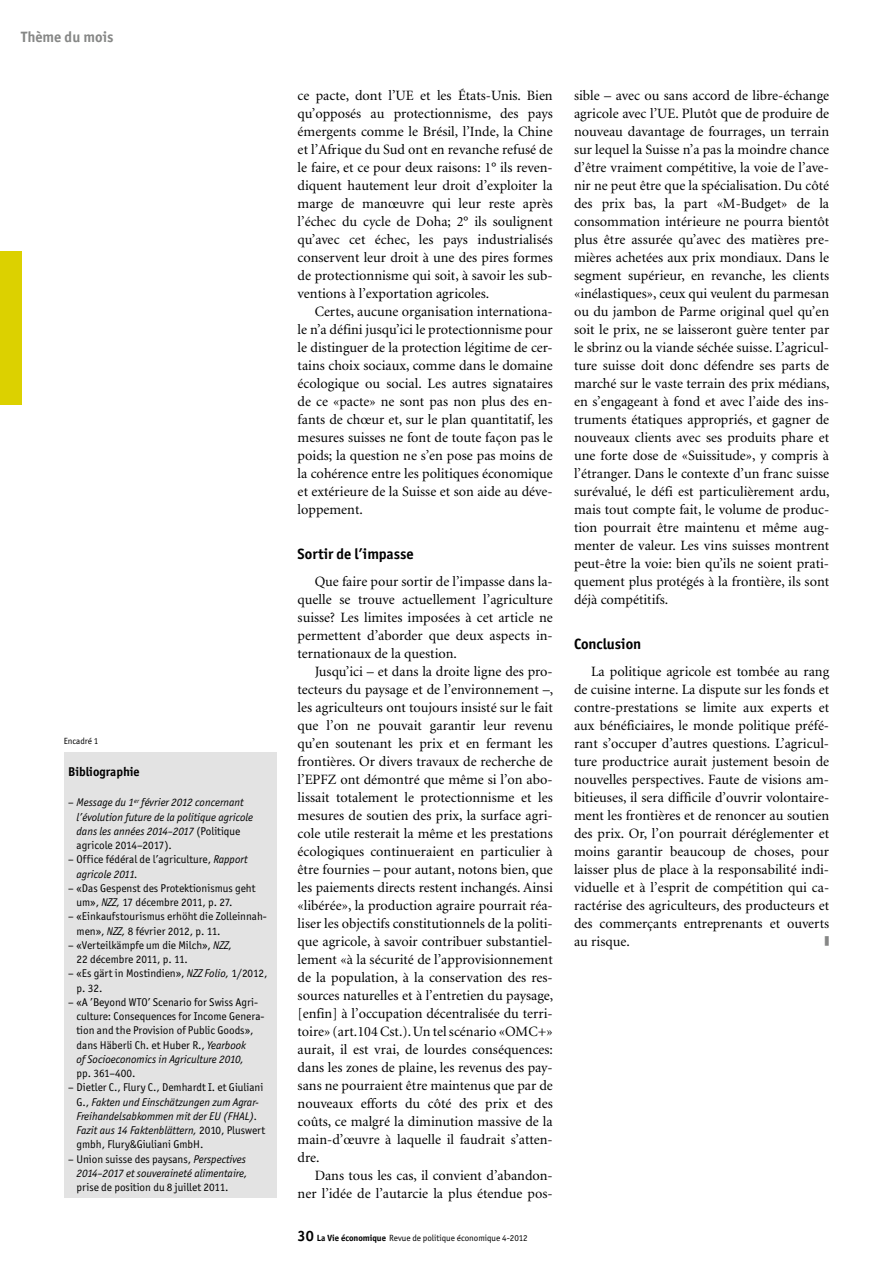
<style>
.page{position:relative;width:893px;height:1263px;background:#fff}
.page>*{position:absolute;margin:0;border:0;box-sizing:border-box;transform-origin:0 0}
.t1{font:700 15px "Officina San ITC";color:#000}
.t2{font:700 15px "Officina San ITC";color:#868786}
.t3{font:14.25px/18px "Minion";color:#000;text-align:justify}
.t4{font:700 12.75px "Officina San ITC";color:#000}
.t5{font:12px "Universal Newswith Comm Pi";color:#868786;scale:.4 1}
.t6{font:11.25px/14.2px "Officina San ITC";color:#000}
.t7{font:italic 11.25px/14.2px "Officina San ITC";color:#000}
.t8{font:9px "Officina San ITC";color:#000}
.s1{font-style:normal}
.s2{font-style:italic}
.s3{font-weight:700;font-size:15px}
.s4{font-weight:700}
</style>
<div class="page">
<div style="left:0;top:252px;width:21px;height:153px;background:#dcd100"></div>
<div style="left:64px;top:752px;width:212px;height:445px;background:#e3e3e3"></div>
<p class="t2" style="left:21px;top:27px;width:94px">Thème du mois</p>
<p class="t8" style="left:64px;top:736px;width:36px">Encadré 1</p>
<p class="t4" style="left:68px;top:763px;width:73px">Bibliographie</p>
<p class="t7" style="left:77px;top:795px;width:178px;text-indent:-9px"><span class="s1">–</span> Message du 1<sup>er</sup> février 2012 concernant l’évolution future de la politique agricole dans les années 2014–2017 <span class="s1">(Politique agricole 2014–2017).</span></p>
<p class="t6" style="left:77px;top:852px;width:173px;text-indent:-9px">– Office fédéral de l’agriculture, <span class="s2">Rapport agricole 2011.</span></p>
<p class="t6" style="left:77px;top:881px;width:180px;text-indent:-9px">– «Das Gespenst des Protektionismus geht um», <span class="s2">NZZ,</span> 17 décembre 2011, p. 27.</p>
<p class="t6" style="left:77px;top:909px;width:192px;text-indent:-9px">– «Einkaufstourismus erhöht die Zolleinnah&shy;men», <span class="s2">NZZ,</span> 8 février 2012, p. 11.</p>
<p class="t6" style="left:77px;top:938px;width:157px;text-indent:-9px">– «Verteilkämpfe um die Milch», <span class="s2">NZZ,<br></span>22 décembre 2011, p. 11.</p>
<p class="t6" style="left:77px;top:966px;width:192px;text-indent:-9px">– «Es gärt in Mostindien», <span class="s2">NZZ Folio,</span> 1/2012, p. 32.</p>
<p class="t6" style="left:77px;top:995px;width:189px;text-indent:-9px">– «A ’Beyond WTO’ Scenario for Swiss Agri&shy;culture: Consequences for Income Genera&shy;tion and the Provision of Public Goods», dans Häberli Ch. et Huber R., <span class="s2">Yearbook<br>of Socioeconomics in Agriculture 2010,</span></p>
<p class="t6" style="left:77px;top:1066px;width:60px">pp. 361–400.</p>
<p class="t7" style="left:77px;top:1080px;width:190px;text-indent:-9px"><span class="s1">– Dietler C., Flury C., Demhardt I. et Giuliani G.,</span> Fakten und Einschätzungen zum Agrar-Freihandelsabkommen mit der EU (FHAL).<br>Fazit aus 14 Faktenblättern, <span class="s1">2010, Pluswert gmbh, Flury&amp;Giuliani GmbH.</span></p>
<p class="t7" style="left:68px;top:1152px;width:181px;text-align:right"><span class="s1">– Union suisse des paysans,</span> Perspectives<br>2014–2017 et souveraineté alimentaire,</p>
<p class="t6" style="left:77px;top:1180px;width:153px">prise de position du 8 juillet 2011.</p>
<p class="t3" style="left:298px;top:86px;width:257px">ce pacte, dont l’UE et les États-Unis. Bien qu’opposés au protectionnisme, des pays émergents comme le Brésil, l’Inde, la Chine et l’Afrique du Sud ont en revanche refusé de le faire, et ce pour deux raisons: 1° ils reven&shy;diquent hautement leur droit d’exploiter la marge de manœuvre qui leur reste après l’échec du cycle de Doha; 2° ils soulignent qu’avec cet échec, les pays industrialisés conservent leur droit à une des pires formes de protectionnisme qui soit, à savoir les sub&shy;ventions à l’exportation agricoles.</p>
<p class="t3" style="left:298px;top:302px;width:257px;text-indent:17px">Certes, aucune organisation internationa&shy;le n’a défini jusqu’ici le protectionnisme pour le distinguer de la protection légitime de cer&shy;tains choix sociaux, comme dans le domaine écologique ou social. Les autres signataires de ce «pacte» ne sont pas non plus des en&shy;fants de chœur et, sur le plan quantitatif, les mesures suisses ne font de toute façon pas le poids; la question ne s’en pose pas moins de la cohérence entre les politiques économique et extérieure de la Suisse et son aide au déve&shy;loppement.</p>
<p class="t1" style="left:298px;top:544px;width:118px">Sortir de l’impasse</p>
<p class="t3" style="left:298px;top:572px;width:257px;text-indent:17px">Que faire pour sortir de l’impasse dans la&shy;quelle se trouve actuellement l’agriculture suisse? Les limites imposées à cet article ne permettent d’aborder que deux aspects in&shy;ternationaux de la question.</p>
<p class="t3" style="left:298px;top:662px;width:257px;text-indent:17px">Jusqu’ici – et dans la droite ligne des pro&shy;tecteurs du paysage et de l’environnement –, les agriculteurs ont toujours insisté sur le fait que l’on ne pouvait garantir leur revenu qu’en soutenant les prix et en fermant les frontières. Or divers travaux de recherche de l’EPFZ ont démontré que même si l’on abo&shy;lissait totalement le protectionnisme et les mesures de soutien des prix, la surface agri&shy;cole utile resterait la même et les prestations écologiques continueraient en particulier à être fournies – pour autant, notons bien, que les paiements directs restent inchangés. Ainsi «libérée», la production agraire pourrait réa&shy;liser les objectifs constitutionnels de la politi&shy;que agricole, à savoir contribuer substantiel&shy;lement «à la sécurité de l’approvisionnement de la population, à la conservation des res&shy;sources naturelles et à l’entretien du paysage, [enfin] à l’occupation décentralisée du terri&shy;toire» (art.104 Cst.). Un tel scénario «OMC+» aurait, il est vrai, de lourdes conséquences: dans les zones de plaine, les revenus des pay&shy;sans ne pourraient être maintenus que par de nouveaux efforts du côté des prix et des coûts, ce malgré la diminution massive de la main-d’œuvre à laquelle il faudrait s’atten&shy;dre.</p>
<p class="t3" style="left:298px;top:1166px;width:257px;text-align:right">Dans tous les cas, il convient d’abandon&shy;ner l’idée de l’autarcie la plus étendue pos-</p>
<p class="t8" style="left:298px;top:1232px;width:231px"><span class="s3">30</span> <span class="s4">La Vie économique</span> Revue de politique économique 4-2012</p>
<p class="t3" style="left:574px;top:86px;width:257px">sible – avec ou sans accord de libre-échange agricole avec l’UE. Plutôt que de produire de nouveau davantage de fourrages, un terrain sur lequel la Suisse n’a pas la moindre chance d’être vraiment compétitive, la voie de l’ave&shy;nir ne peut être que la spécialisation. Du côté des prix bas, la part «M-Budget» de la consommation intérieure ne pourra bientôt plus être assurée qu’avec des matières pre&shy;mières achetées aux prix mondiaux. Dans le segment supérieur, en revanche, les clients «inélastiques», ceux qui veulent du parmesan ou du jambon de Parme original quel qu’en soit le prix, ne se laisseront guère tenter par le sbrinz ou la viande séchée suisse. L’agricul&shy;ture suisse doit donc défendre ses parts de marché sur le vaste terrain des prix médians, en s’engageant à fond et avec l’aide des ins&shy;truments étatiques appropriés, et gagner de nouveaux clients avec ses produits phare et une forte dose de «Suissitude», y compris à l’étranger. Dans le contexte d’un franc suisse surévalué, le défi est particulièrement ardu, mais tout compte fait, le volume de produc&shy;tion pourrait être maintenu et même aug&shy;menter de valeur. Les vins suisses montrent peut-être la voie: bien qu’ils ne soient prati&shy;quement plus protégés à la frontière, ils sont déjà compétitifs.</p>
<p class="t1" style="left:574px;top:634px;width:69px">Conclusion</p>
<p class="t3" style="left:574px;top:662px;width:257px;text-indent:17px">La politique agricole est tombée au rang de cuisine interne. La dispute sur les fonds et contre-prestations se limite aux experts et aux bénéficiaires, le monde politique préfé&shy;rant s’occuper d’autres questions. L’agricul&shy;ture productrice aurait justement besoin de nouvelles perspectives. Faute de visions am&shy;bitieuses, il sera difficile d’ouvrir volontaire&shy;ment les frontières et de renoncer au soutien des prix. Or, l’on pourrait déréglementer et moins garantir beaucoup de choses, pour laisser plus de place à la responsabilité indi&shy;viduelle et à l’esprit de compétition qui ca&shy;ractérise des agriculteurs, des producteurs et des commerçants entreprenants et ouverts au risque.</p>
<p class="t5" style="left:825px;top:936px;width:12px">m</p>
</div>
